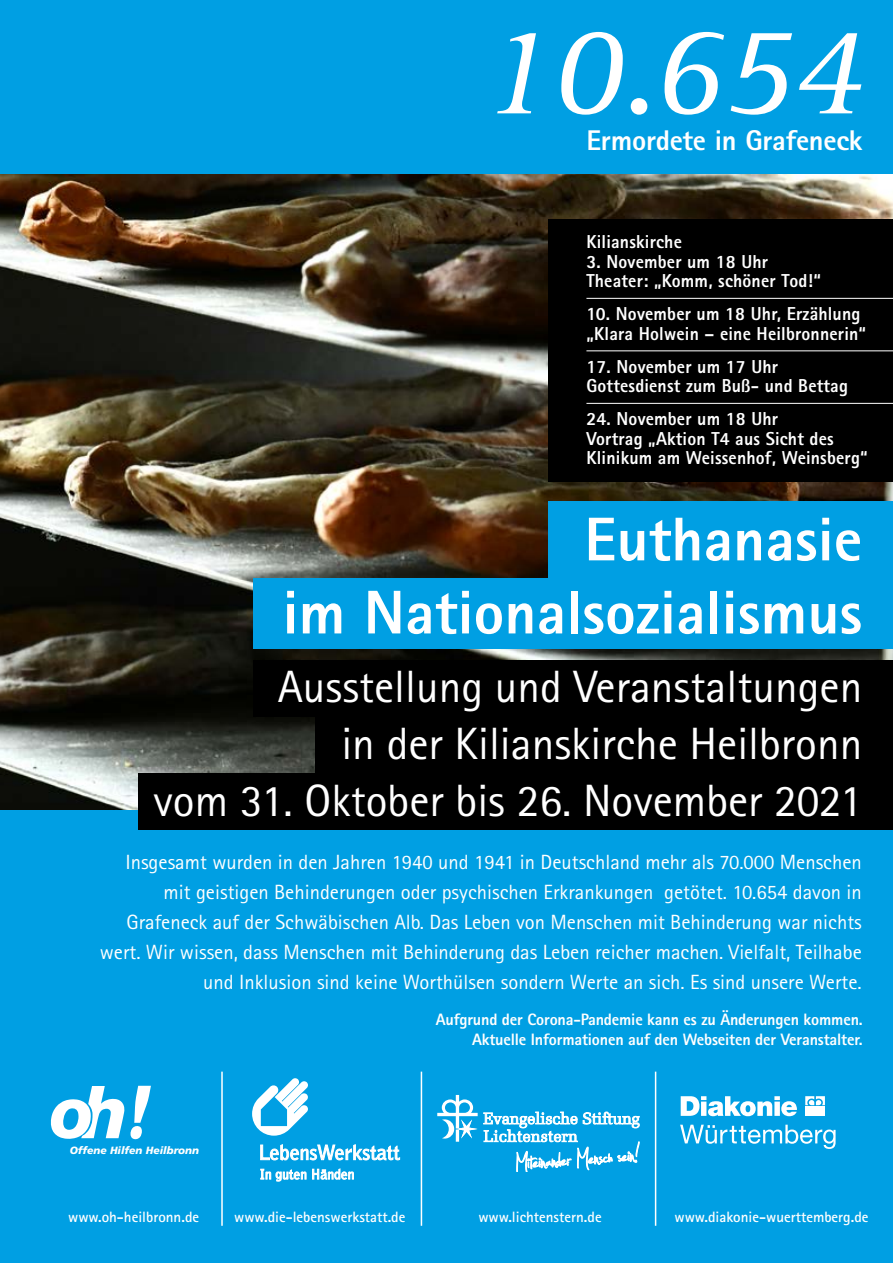
<style>
.page{position:relative;width:893px;height:1263px;background:#009fe3}
.page>*{position:absolute;margin:0;border:0;box-sizing:border-box;transform-origin:0 0}
.t1{font:italic 130.65px "Rotis Serif";color:#fff}
.t2{font:800 61.8px/73.1px "Rotis Sans Serif";color:#fff;text-align:right}
.t3{font:45.3px/57px "Rotis Sans Serif";color:#fff;text-align:right}
.t4{font:800 28.5px "Rotis Sans Serif";letter-spacing:-.01em;color:#fff}
.t5{font:20.55px/30px "Rotis Sans Serif";color:#fff;text-align:right}
.t6{font:800 18.75px/19.5px "Rotis Sans Serif";letter-spacing:.01em;color:#fff;scale:.95 1}
.t7{font:800 16.5px/19.8px "Rotis Sans Serif";letter-spacing:-.01em;color:#fff;text-align:right}
.t8{font:700 15px "Rotis Sans Serif";color:#fff}
.t9{font:italic 900 10.5px "Frutiger";color:#fff}
</style>
<div class="page">
<img style="left:0;top:175px;width:893px;height:635px">
<div style="left:548px;top:501px;width:345px;height:88px;background:#009fe3"></div>
<div style="left:253px;top:578px;width:640px;height:71px;background:#009fe3"></div>
<div style="left:253px;top:659px;width:640px;height:57px;background:#000"></div>
<div style="left:315px;top:716px;width:578px;height:57px;background:#000"></div>
<div style="left:139px;top:773px;width:754px;height:57px;background:#000"></div>
<div style="left:548px;top:219px;width:345px;height:263px;background:#000"></div>
<hr style="left:586px;top:298px;width:307px;height:1px;background:#fff">
<hr style="left:586px;top:350px;width:307px;height:1px;background:#fff">
<hr style="left:586px;top:403px;width:307px;height:1px;background:#fff">
<svg style="left:437px;top:1095px;width:202px;height:76px"></svg>
<svg style="left:260px;top:1168px;width:94px;height:13px"></svg>
<svg style="left:260px;top:1144px;width:140px;height:17px"></svg>
<svg style="left:252px;top:1078px;width:56px;height:58px"></svg>
<svg style="left:681px;top:1096px;width:116px;height:20px"></svg>
<svg style="left:805px;top:1096px;width:20px;height:9px"></svg>
<div style="left:805px;top:1107px;width:9px;height:9px;background:#fff"></div>
<div style="left:816px;top:1107px;width:9px;height:9px;background:#fff"></div>
<svg style="left:680px;top:1125px;width:156px;height:24px"></svg>
<svg style="left:51px;top:1086px;width:100px;height:54px"></svg>
<hr style="left:221px;top:1071px;width:2px;height:155px;background:#fff">
<hr style="left:421px;top:1071px;width:1px;height:155px;background:#fff">
<hr style="left:655px;top:1071px;width:1px;height:155px;background:#fff">
<h1 class="t1" style="left:479px;top:-3px;width:388px">10.654</h1>
<h3 class="t4" style="left:586px;top:122px;width:277px">Ermordete in Grafeneck</h3>
<p class="t6" style="left:586px;top:232px;width:102px">Kilianskirche</p>
<p class="t6" style="left:586px;top:251px;width:248px">3. November um 18 Uhr<br>Theater: „Komm, schöner Tod!“</p>
<p class="t6" style="left:586px;top:304px;width:296px">10. November um 18 Uhr, Erzählung „Klara Holwein – eine Heilbronnerin“</p>
<p class="t6" style="left:586px;top:356px;width:277px">17. November um 17 Uhr<br>Gottesdienst zum Buß- und Bettag</p>
<p class="t6" style="left:586px;top:409px;width:298px">24. November um 18 Uhr<br>Vortrag „Aktion T4 aus Sicht des<br>Klinikum am Weissenhof, Weinsberg“</p>
<h2 class="t2" style="left:283px;top:502px;width:581px">Euthanasie<br>im Nationalsozialismus</h2>
<h3 class="t3" style="left:154px;top:658px;width:710px">Ausstellung und Veranstaltungen<br>in der Kilianskirche Heilbronn<br>vom 31. Oktober bis 26. November 2021</h3>
<p class="t5" style="left:100px;top:847px;width:763px">Insgesamt wurden in den Jahren 1940 und 1941 in Deutschland mehr als 70.000 Menschen mit geistigen Behinderungen oder psychischen Erkrankungen getötet. 10.654 davon in Grafeneck auf der Schwäbischen Alb. Das Leben von Menschen mit Behinderung war nichts wert. Wir wissen, dass Menschen mit Behinderung das Leben reicher machen. Vielfalt, Teilhabe und Inklusion sind keine Worthülsen sondern Werte an sich. Es sind unsere Werte.</p>
<p class="t9" style="left:70px;top:1144px;width:131px">Offene Hilfen Heilbronn</p>
<p class="t7" style="left:436px;top:1009px;width:429px">Aufgrund der Corona-Pandemie kann es zu Änderungen kommen.<br>Aktuelle Informationen auf den Webseiten der Veranstalter.</p>
<p class="t8" style="left:68px;top:1207px;width:133px">www.oh-heilbronn.de</p>
<p class="t8" style="left:234px;top:1207px;width:173px">www.die-lebenswerkstatt.de</p>
<p class="t8" style="left:478px;top:1207px;width:125px">www.lichtenstern.de</p>
<p class="t8" style="left:674px;top:1207px;width:196px">www.diakonie-wuerttemberg.de</p>
</div>
